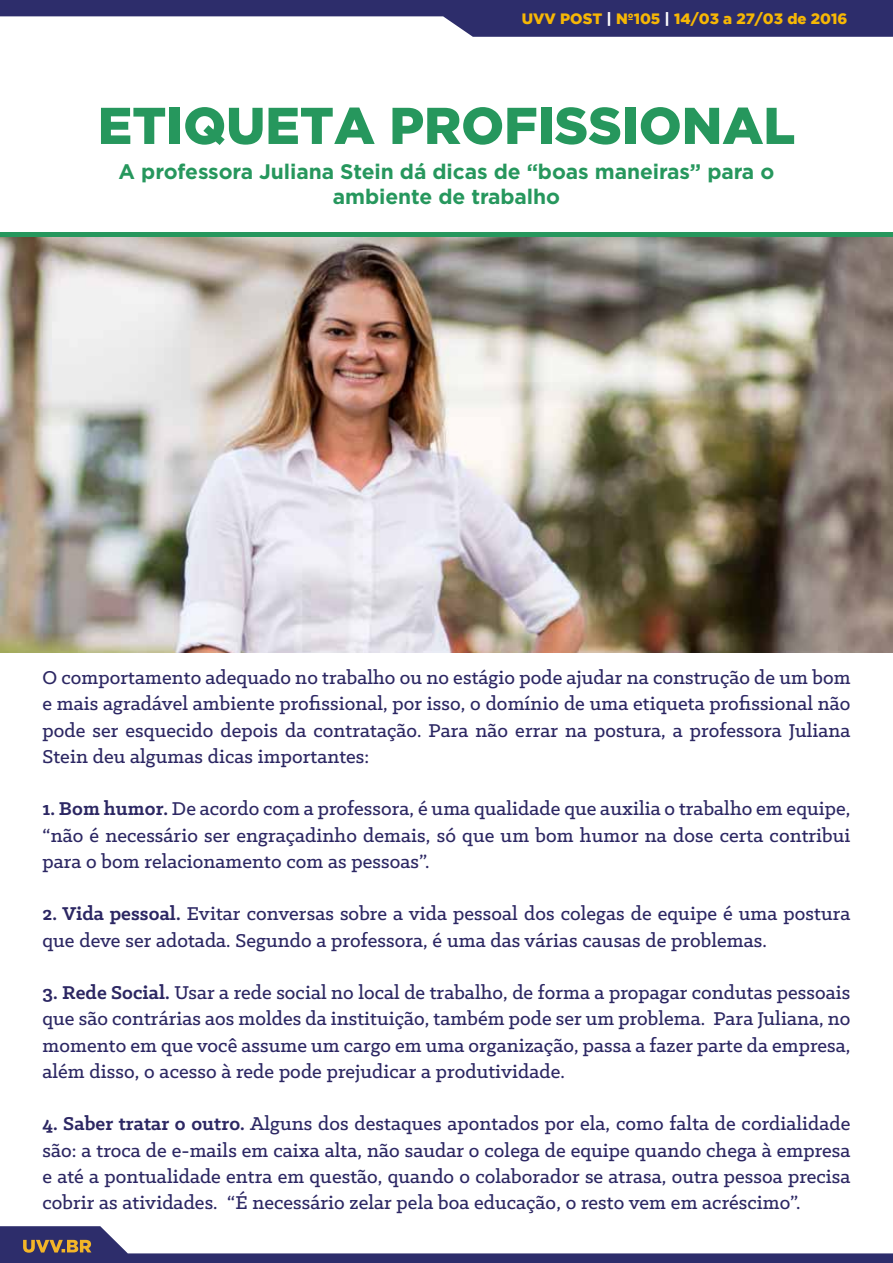
<style>
.page{position:relative;width:893px;height:1263px;background:#fff}
.page>*{position:absolute;margin:0;border:0;box-sizing:border-box;transform-origin:0 0}
.t1{font:900 51.6px "Gotham";color:#26975d}
.t2{font:500 21px/26.2px "Klinic Slab";letter-spacing:.005em;color:#2c2763;text-align:justify}
.t3{font:700 21px/25.2px "Gotham";letter-spacing:-.005em;color:#26975d;text-align:center}
.t4{font:900 15px "Gotham";color:#f6b705}
.s1{color:#fff}
.s2{font-weight:700}
</style>
<div class="page">
<img style="left:0;top:237px;width:893px;height:415px">
<svg style="left:0;top:0;width:893px;height:37px"></svg>
<svg style="left:0;top:1226px;width:893px;height:37px"></svg>
<div style="left:0;top:232px;width:893px;height:5px;background:#26975d"></div>
<p class="t4" style="left:522px;top:10px;width:327px">UVV POST <span class="s1">|</span> Nº105 <span class="s1">|</span> 14/03 a 27/03 de 2016</p>
<h1 class="t1" style="left:98px;top:96px;width:699px">ETIQUETA PROFISSIONAL</h1>
<p class="t3" style="left:119px;top:158px;width:657px">A professora Juliana Stein dá dicas de “boas maneiras” para o ambiente de trabalho</p>
<p class="t2" style="left:43px;top:664px;width:809px">O comportamento adequado no trabalho ou no estágio pode ajudar na construção de um bom e mais agradável ambiente profissional, por isso, o domínio de uma etiqueta profissional não pode ser esquecido depois da contratação. Para não errar na postura, a professora Juliana Stein deu algumas dicas importantes:</p>
<p class="t2" style="left:43px;top:795px;width:809px"><span class="s2">1. Bom humor.</span> De acordo com a professora, é uma qualidade que auxilia o trabalho em equipe, “não é necessário ser engraçadinho demais, só que um bom humor na dose certa contribui para o bom relacionamento com as pessoas”.</p>
<p class="t2" style="left:43px;top:900px;width:809px"><span class="s2">2. Vida pessoal.</span> Evitar conversas sobre a vida pessoal dos colegas de equipe é uma postura que deve ser adotada. Segundo a professora, é uma das várias causas de problemas.</p>
<p class="t2" style="left:43px;top:979px;width:809px"><span class="s2">3. Rede Social.</span> Usar a rede social no local de trabalho, de forma a propagar condutas pessoais que são contrárias aos moldes da instituição, também pode ser um problema. Para Juliana, no momento em que você assume um cargo em uma organização, passa a fazer parte da empresa, além disso, o acesso à rede pode prejudicar a produtividade.</p>
<p class="t2" style="left:43px;top:1110px;width:809px"><span class="s2">4. Saber tratar o outro.</span> Alguns dos destaques apontados por ela, como falta de cordialidade são: a troca de e-mails em caixa alta, não saudar o colega de equipe quando chega à empresa e até a pontualidade entra em questão, quando o colaborador se atrasa, outra pessoa precisa cobrir as atividades. “É necessário zelar pela boa educação, o resto vem em acréscimo”.</p>
</div>
